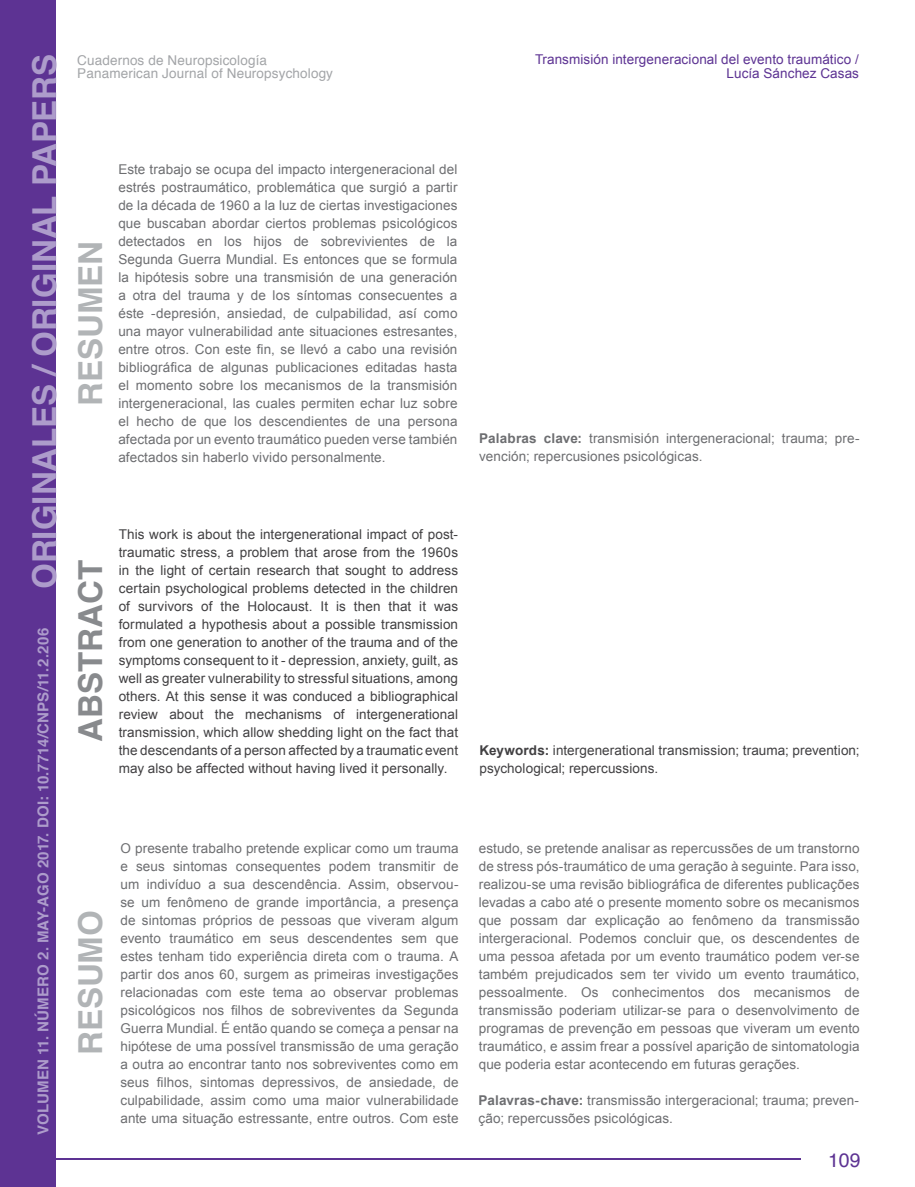
<style>
.page{position:relative;width:915px;height:1187px;background:#fff}
.page>*{position:absolute;margin:0;border:0;box-sizing:border-box;transform-origin:0 0}
.t1{font:700 33px "Helvetica";color:#b1b4b6}
.t2{font:700 33px "Helvetica";color:#888a8d}
.t3{font:19.5px "Helvetica";color:#5d3393}
.t4{font:700 15px "Helvetica";letter-spacing:.005em;color:#ad9ccb}
.t5{font:13.5px/18px "Arial";letter-spacing:.01em;color:#6d6e71;text-align:justify}
.t6{font:13.5px/18px "Arial";letter-spacing:.005em;color:#414042;text-align:justify}
.t7{font:13.5px/13.5px "Arial";letter-spacing:.005em;color:#5d3393;text-align:right}
.t8{font:13.5px/13.5px "Helvetica";letter-spacing:.01em;color:#a3a5a8}
.s1{font-size:33px}
.s2{font-weight:700}
</style>
<div class="page">
<div style="left:0;top:0;width:55px;height:1186px;background:#5d3393"></div>
<hr style="left:0;top:1157px;width:800px;height:2px;background:#5d3393">
<p class="t4" style="left:31px;top:1134px;width:1081px;rotate:-90deg">VOLUMEN 11. NÚMERO 2. MAY-AGO 2017. DOI: 10.7714/CNPS/11.2.206 <span class="s1">ORIGINALES / ORIGINAL PAPERS</span></p>
<p class="t8" style="left:77px;top:54px;width:257px">Cuadernos de Neuropsicología<br>Panamerican Journal of Neuropsychology</p>
<p class="t5" style="left:118px;top:160px;width:340px">Este trabajo se ocupa del impacto intergeneracional del estrés postraumático, problemática que surgió a partir de la década de 1960 a la luz de ciertas investigaciones que buscaban abordar ciertos problemas psicológicos detectados en los hijos de sobrevivientes de la Segunda Guerra Mundial. Es entonces que se formula la hipótesis sobre una transmisión de una generación a otra del trauma y de los síntomas consecuentes a éste -depresión, ansiedad, de culpabilidad, así como una mayor vulnerabilidad ante situaciones estresantes, entre otros. Con este fin, se llevó a cabo una revisión bibliográfica de algunas publicaciones editadas hasta el momento sobre los mecanismos de la transmisión intergeneracional, las cuales permiten echar luz sobre el hecho de que los descendientes de una persona afectada por un evento traumático pueden verse también afectados sin haberlo vivido personalmente.</p>
<h1 class="t1" style="left:64px;top:406px;width:167px;rotate:-90deg">RESUMEN</h1>
<p class="t6" style="left:119px;top:525px;width:341px">This work is about the intergenerational impact of post&shy;traumatic stress, a problem that arose from the 1960s in the light of certain research that sought to address certain psychological problems detected in the children of survivors of the Holocaust. It is then that it was formulated a hypothesis about a possible transmission from one generation to another of the trauma and of the symptoms consequent to it - depression, anxiety, guilt, as well as greater vulnerability to stressful situations, among others. At this sense it was conduced a bibliographical review about the mechanisms of intergenerational transmission, which allow shedding light on the fact that the descendants of a person affected by a traumatic event may also be affected without having lived it personally.</p>
<h1 class="t2" style="left:64px;top:741px;width:183px;rotate:-90deg">ABSTRACT</h1>
<p class="t5" style="left:120px;top:839px;width:339px">O presente trabalho pretende explicar como um trauma e seus sintomas consequentes podem transmitir de um indivíduo a sua descendência. Assim, observou&shy;se um fenômeno de grande importância, a presença de sintomas próprios de pessoas que viveram algum evento traumático em seus descendentes sem que estes tenham tido experiência direta com o trauma. A partir dos anos 60, surgem as primeiras investigações relacionadas com este tema ao observar problemas psicológicos nos filhos de sobreviventes da Segunda Guerra Mundial. É então quando se começa a pensar na hipótese de uma possível transmissão de uma geração a outra ao encontrar tanto nos sobreviventes como em seus filhos, sintomas depressivos, de ansiedade, de culpabilidade, assim como uma maior vulnerabilidade ante uma situação estressante, entre outros. Com este</p>
<h1 class="t1" style="left:64px;top:1055px;width:146px;rotate:-90deg">RESUMO</h1>
<p class="t7" style="left:535px;top:53px;width:325px">Transmisión intergeneracional del evento traumático /<br>Lucía Sánchez Casas</p>
<p class="t5" style="left:479px;top:429px;width:381px"><span class="s2">Palabras clave:</span> transmisión intergeneracional; trauma; pre&shy;vención; repercusiones psicológicas.</p>
<p class="t6" style="left:479px;top:741px;width:381px"><span class="s2">Keywords:</span> intergenerational transmission; trauma; prevention; psychological; repercussions.</p>
<p class="t5" style="left:478px;top:839px;width:382px">estudo, se pretende analisar as repercussões de um transtorno de stress pós-traumático de uma geração à seguinte. Para isso, realizou-se uma revisão bibliográfica de diferentes publicações levadas a cabo até o presente momento sobre os mecanismos que possam dar explicação ao fenômeno da transmissão intergeracional. Podemos concluir que, os descendentes de uma pessoa afetada por um evento traumático podem ver-se também prejudicados sem ter vivido um evento traumático, pessoalmente. Os conhecimentos dos mecanismos de transmissão poderiam utilizar-se para o desenvolvimento de programas de prevenção em pessoas que viveram um evento traumático, e assim frear a possível aparição de sintomatologia que poderia estar acontecendo em futuras gerações.</p>
<p class="t5" style="left:478px;top:1091px;width:382px"><span class="s2">Palavras-chave:</span> transmissão intergeracional; trauma; preven&shy;ção; repercussões psicológicas.</p>
<h2 class="t3" style="left:827px;top:1144px;width:34px">109</h2>
</div>
